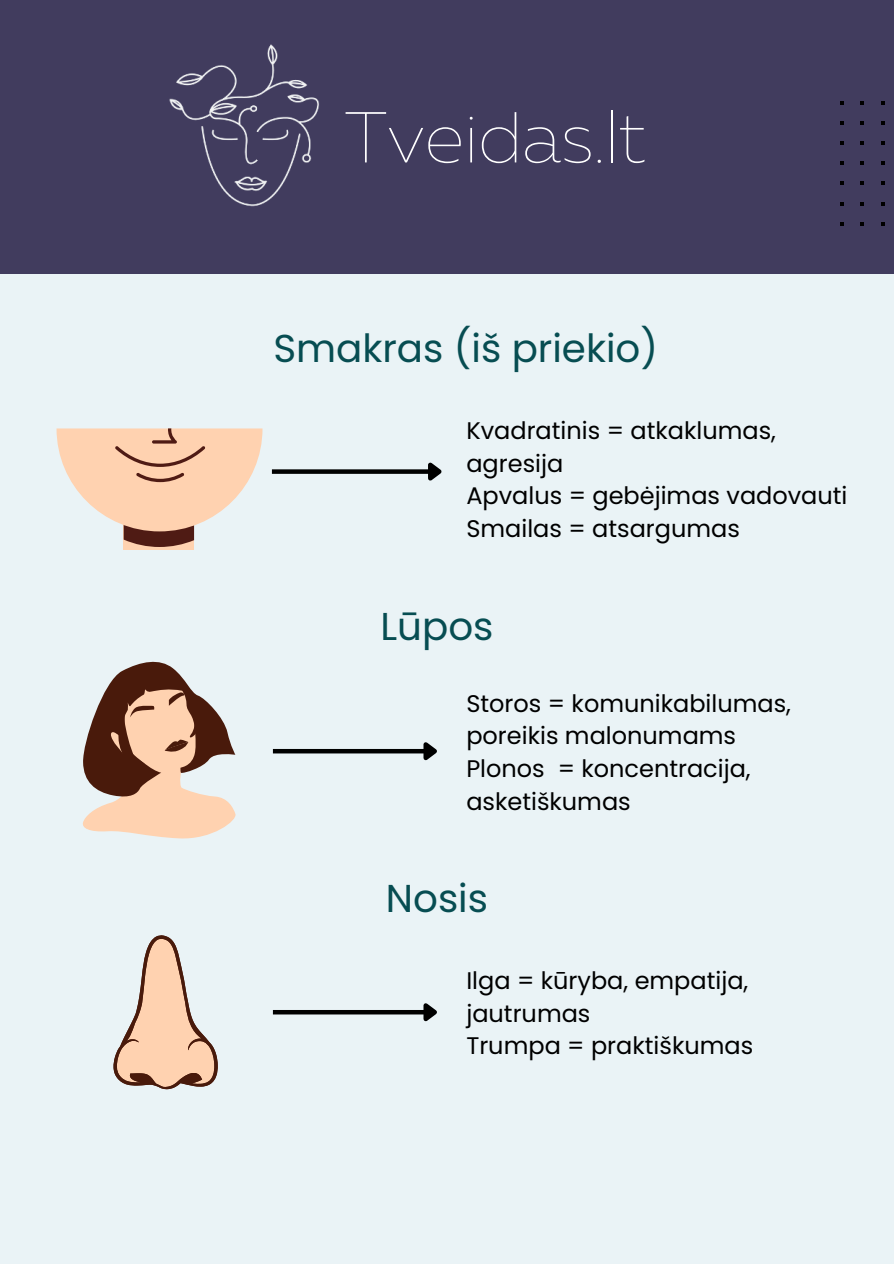
<style>
.page{position:relative;width:894px;height:1264px;background:#fff}
.page>*{position:absolute;margin:0;border:0;box-sizing:border-box;transform-origin:0 0}
.t1{font:100 71.85px "Muller";color:#fff}
.t2{font:38.85px "Poppins";color:#074d52}
.t3{font:24px/32.7px "Poppins";color:#000}
</style>
<div class="page">
<div style="left:0;top:0;width:893px;height:1263px;background:#eaf3f6"></div>
<div style="left:0;top:0;width:893px;height:274px;background:#413c5e"></div>
<img style="left:169px;top:44px;width:150px;height:163px">
<hr style="left:273px;top:749px;width:151px;height:4px;background:#000">
<svg style="left:419px;top:742px;width:18px;height:19px"></svg>
<div style="left:273px;top:1009px;width:151px;height:5px;background:#000"></div>
<svg style="left:419px;top:1003px;width:18px;height:19px"></svg>
<div style="left:123px;top:520px;width:71px;height:30px;background:#ffd2b0"></div>
<svg style="left:56px;top:428px;width:206px;height:119px"></svg>
<svg style="left:82px;top:661px;width:154px;height:178px"></svg>
<svg style="left:113px;top:935px;width:105px;height:154px"></svg>
<div style="left:272px;top:469px;width:157px;height:5px;background:#000"></div>
<svg style="left:424px;top:462px;width:18px;height:19px"></svg>
<h1 class="t1" style="left:344px;top:96px;width:302px">Tveidas.lt</h1>
<h2 class="t2" style="left:273px;top:326px;width:386px">Smakras (iš priekio)</h2>
<p class="t3" style="left:466px;top:414px;width:382px">Kvadratinis = atkaklumas, agresija<br>Apvalus = gebėjimas vadovauti<br>Smailas = atsargumas</p>
<h2 class="t2" style="left:380px;top:603px;width:114px">Lūpos</h2>
<p class="t3" style="left:466px;top:687px;width:326px">Storos = komunikabilumas, poreikis malonumams<br>Plonos = koncentracija, asketiškumas</p>
<h2 class="t2" style="left:386px;top:876px;width:104px">Nosis</h2>
<p class="t3" style="left:466px;top:964px;width:288px">Ilga = kūryba, empatija, jautrumas<br>Trumpa = praktiškumas</p>
</div>
